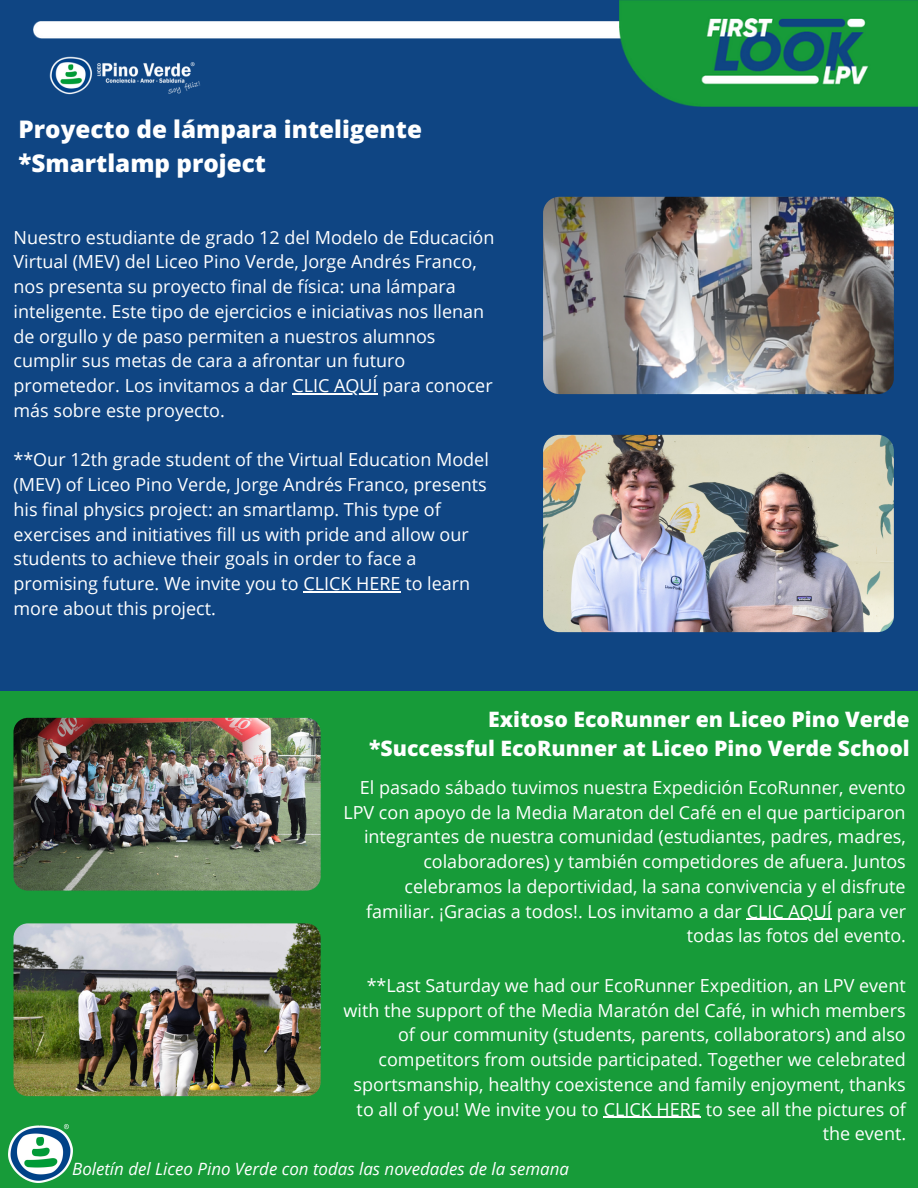
<style>
.page{position:relative;width:918px;height:1188px;background:#fff}
.page>*{position:absolute;margin:0;border:0;box-sizing:border-box;transform-origin:0 0}
.t1{font:800 24.3px "Open Sans";color:#fff}
.t2{font:800 21.3px "Open Sans";color:#fff}
.t3{font:18px/24.8px "Open Sans";color:#fff}
.t4{font:italic 16.95px "Open Sans";color:#fff}
</style>
<div class="page">
<div style="left:0;top:0;width:918px;height:692px;background:#0f4583"></div>
<img style="left:34px;top:21px;width:586px;height:17px">
<img style="left:620px;top:0;width:298px;height:107px">
<img style="left:34px;top:45px;width:193px;height:64px">
<div style="left:0;top:692px;width:918px;height:496px;background:#179b39"></div>
<img style="left:8px;top:1125px;width:64px;height:57px">
<img style="left:13px;top:718px;width:308px;height:173px;border-radius:14px">
<img style="left:13px;top:923px;width:308px;height:173px;border-radius:14px">
<img style="left:543px;top:197px;width:351px;height:197px;border-radius:16px">
<img style="left:543px;top:435px;width:351px;height:197px;border-radius:16px">
<hr style="left:292px;top:393px;width:86px;height:1px;background:#fff">
<hr style="left:304px;top:591px;width:97px;height:1px;background:#fff">
<hr style="left:747px;top:919px;width:85px;height:1px;background:#fff">
<hr style="left:604px;top:1117px;width:97px;height:1px;background:#fff">
<p class="t1" style="left:19px;top:112px;width:405px">Proyecto de lámpara inteligente</p>
<p class="t1" style="left:19px;top:146px;width:249px">*Smartlamp project</p>
<p class="t3" style="left:13px;top:224px;width:483px">Nuestro estudiante de grado 12 del Modelo de Educación Virtual (MEV) del Liceo Pino Verde, Jorge Andrés Franco, nos presenta su proyecto final de física: una lámpara inteligente. Este tipo de ejercicios e iniciativas nos llenan de orgullo y de paso permiten a nuestros alumnos cumplir sus metas de cara a afrontar un futuro prometedor. Los invitamos a dar CLIC AQUÍ para conocer más sobre este proyecto.</p>
<p class="t3" style="left:13px;top:447px;width:477px">**Our 12th grade student of the Virtual Education Model (MEV) of Liceo Pino Verde, Jorge Andrés Franco, presents his final physics project: an smartlamp. This type of exercises and initiatives fill us with pride and allow our students to achieve their goals in order to face a promising future. We invite you to CLICK HERE to learn more about this project.</p>
<p class="t2" style="left:488px;top:704px;width:423px">Exitoso EcoRunner en Liceo Pino Verde</p>
<p class="t2" style="left:369px;top:733px;width:542px">*Successful EcoRunner at Liceo Pino Verde School</p>
<p class="t3" style="left:343px;top:774px;width:564px;text-align:right">El pasado sábado tuvimos nuestra Expedición EcoRunner, evento LPV con apoyo de la Media Maraton del Café en el que participaron integrantes de nuestra comunidad (estudiantes, padres, madres, colaboradores) y también competidores de afuera. Juntos celebramos la deportividad, la sana convivencia y el disfrute familiar. ¡Gracias a todos!. Los invitamo a dar CLIC AQUÍ para ver todas las fotos del evento.</p>
<p class="t3" style="left:344px;top:972px;width:564px;text-align:right">**Last Saturday we had our EcoRunner Expedition, an LPV event with the support of the Media Maratón del Café, in which members of our community (students, parents, collaborators) and also competitors from outside participated. Together we celebrated sportsmanship, healthy coexistence and family enjoyment, thanks to all of you! We invite you to CLICK HERE to see all the pictures of the event.</p>
<p class="t4" style="left:72px;top:1157px;width:498px">Boletín del Liceo Pino Verde con todas las novedades de la semana</p>
</div>
